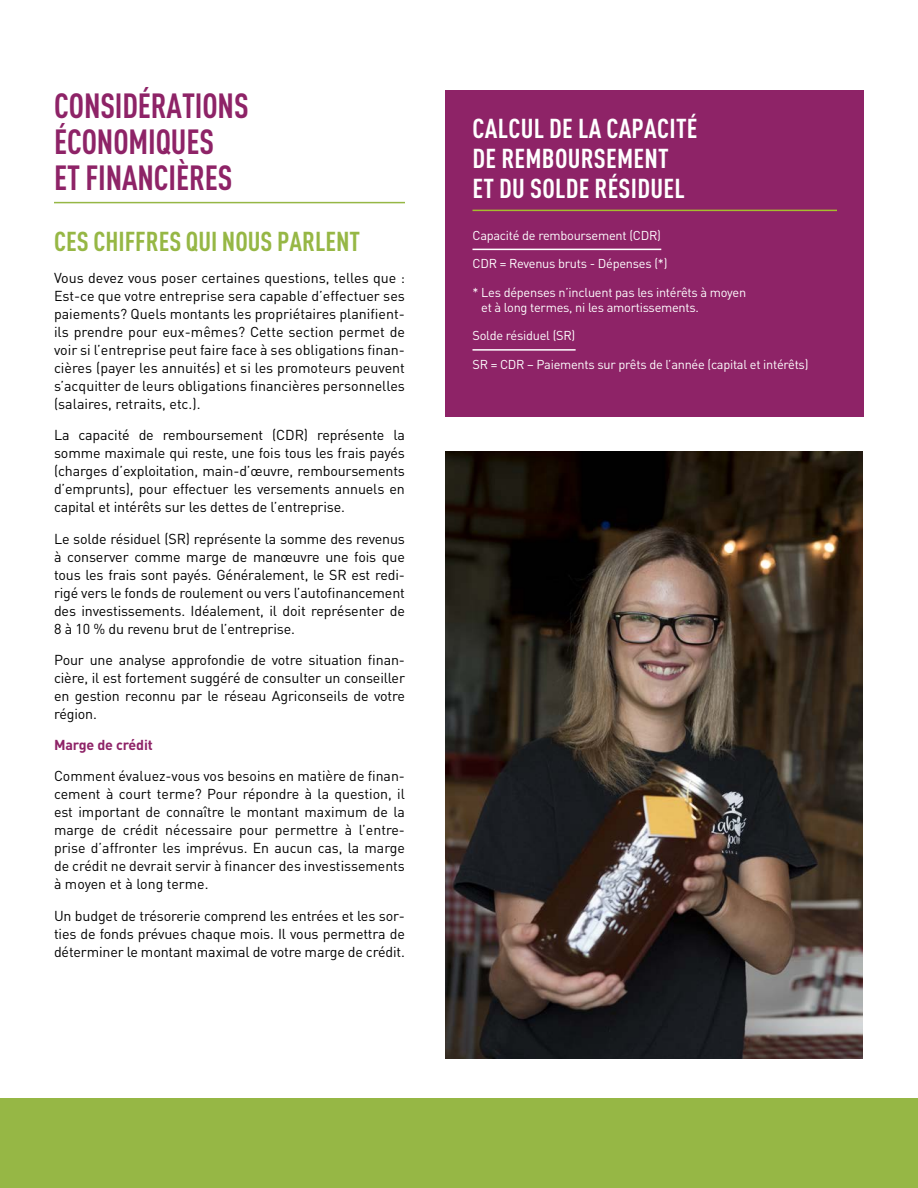
<style>
.page{position:relative;width:918px;height:1188px;background:#fff}
.page>*{position:absolute;margin:0;border:0;box-sizing:border-box;transform-origin:0 0}
.t1{font:700 condensed 34.5px/36px "DINOT";letter-spacing:-.005em;color:#8e2367;scale:.96 1}
.t2{font:700 condensed 27px/30px "DINOT";letter-spacing:.01em;color:#fff}
.t3{font:700 condensed 27px "DINOT";color:#96b745}
.t4{font:14.25px/18px "DINOT";letter-spacing:-.01em;color:#000;text-align:justify}
.t5{font:700 14.25px "DINOT";letter-spacing:-.01em;color:#8e2367}
.t6{font:12.75px/15px "DINOT";letter-spacing:-.02em;color:#fff}
</style>
<div class="page">
<div style="left:0;top:1098px;width:918px;height:90px;background:#96b745"></div>
<hr style="left:54px;top:202px;width:351px;height:1px;background:#96b745">
<div style="left:446px;top:90px;width:418px;height:326px;background:#8e2367"></div>
<hr style="left:472px;top:210px;width:365px;height:1px;background:#a6bc2e">
<hr style="left:472px;top:249px;width:189px;height:1px;background:#fff">
<hr style="left:472px;top:349px;width:104px;height:2px;background:#fff">
<img style="left:446px;top:452px;width:416px;height:606px">
<h1 class="t1" style="left:54px;top:87px;width:204px">CONSIDÉRATIONS<br>ÉCONOMIQUES<br>ET FINANCIÈRES</h1>
<h2 class="t3" style="left:54px;top:225px;width:308px">CES CHIFFRES QUI NOUS PARLENT</h2>
<p class="t4" style="left:54px;top:268px;width:353px">Vous devez vous poser certaines questions, telles que :<br>Est-ce que votre entreprise sera capable d’effectuer ses paiements? Quels montants les propriétaires planifient&shy;ils prendre pour eux-mêmes? Cette section permet de voir si l’entreprise peut faire face à ses obligations finan&shy;cières (payer les annuités) et si les promoteurs peuvent s’acquitter de leurs obligations financières personnelles (salaires, retraits, etc.).</p>
<p class="t4" style="left:54px;top:426px;width:353px">La capacité de remboursement (CDR) représente la somme maximale qui reste, une fois tous les frais payés (charges d’exploitation, main-d’œuvre, remboursements d’emprunts), pour effectuer les versements annuels en capital et intérêts sur les dettes de l’entreprise.</p>
<p class="t4" style="left:54px;top:529px;width:353px">Le solde résiduel (SR) représente la somme des revenus à conserver comme marge de manœuvre une fois que tous les frais sont payés. Généralement, le SR est redi&shy;rigé vers le fonds de roulement ou vers l’autofinancement des investissements. Idéalement, il doit représenter de 8 à 10 % du revenu brut de l’entreprise.</p>
<p class="t4" style="left:54px;top:651px;width:353px">Pour une analyse approfondie de votre situation finan&shy;cière, il est fortement suggéré de consulter un conseiller en gestion reconnu par le réseau Agriconseils de votre région.</p>
<p class="t5" style="left:54px;top:735px;width:100px">Marge de crédit</p>
<p class="t4" style="left:54px;top:767px;width:353px">Comment évaluez-vous vos besoins en matière de finan&shy;cement à court terme? Pour répondre à la question, il est important de connaître le montant maximum de la marge de crédit nécessaire pour permettre à l’entre&shy;prise d’affronter les imprévus. En aucun cas, la marge de crédit ne devrait servir à financer des investissements à moyen et à long terme.</p>
<p class="t4" style="left:54px;top:906px;width:353px">Un budget de trésorerie comprend les entrées et les sor&shy;ties de fonds prévues chaque mois. Il vous permettra de déterminer le montant maximal de votre marge de crédit.</p>
<h2 class="t2" style="left:473px;top:113px;width:227px">CALCUL DE LA CAPACITÉ<br>DE REMBOURSEMENT<br>ET DU SOLDE RÉSIDUEL</h2>
<p class="t6" style="left:472px;top:227px;width:190px">Capacité de remboursement (CDR)</p>
<p class="t6" style="left:472px;top:255px;width:197px">CDR = Revenus bruts - Dépenses (*)</p>
<p class="t6" style="left:481px;top:284px;width:266px;text-indent:-9px">* Les dépenses n’incluent pas les intérêts à moyen et à long termes, ni les amortissements.</p>
<p class="t6" style="left:472px;top:327px;width:104px">Solde résiduel (SR)</p>
<p class="t6" style="left:472px;top:356px;width:338px">SR = CDR – Paiements sur prêts de l’année (capital et intérêts)</p>
</div>
